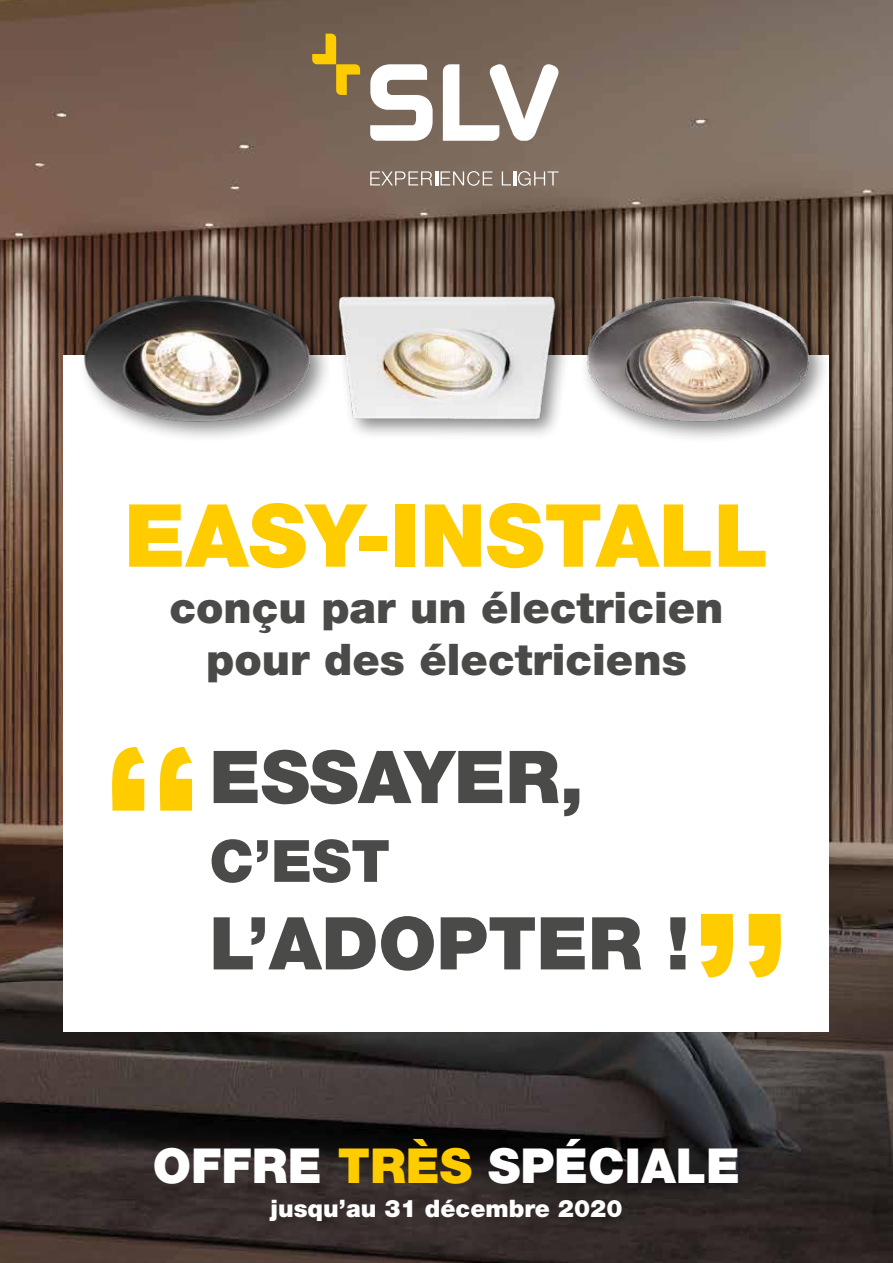
<style>
.page{position:relative;width:893px;height:1263px;background:#fff}
.page>*{position:absolute;margin:0;border:0;box-sizing:border-box;transform-origin:0 0}
.t1{font:900 87.15px "Helvetica Neue";color:#fc0}
.t2{font:900 72.9px "Helvetica Neue";color:#4a4a49}
.t3{font:900 58.35px "Helvetica Neue";color:#4a4a49}
.t4{font:900 48.3px "Helvetica Neue";color:#fff}
.t5{font:900 43.65px/52.3px "Helvetica Neue";color:#4a4a49;text-align:center}
.t6{font:900 24.15px "Helvetica Neue";color:#fff}
.s1{color:#fc0}
</style>
<div class="page">
<img style="left:0;top:0;width:893px;height:1263px">
<svg style="left:312px;top:34px;width:48px;height:61px;background:#9d8138"></svg>
<svg style="left:370px;top:64px;width:189px;height:77px"></svg>
<svg style="left:370px;top:171px;width:62px;height:14px"></svg>
<hr style="left:435px;top:171px;width:4px;height:14px;background:#fff">
<svg style="left:440px;top:171px;width:52px;height:15px"></svg>
<svg style="left:502px;top:171px;width:9px;height:14px"></svg>
<hr style="left:513px;top:171px;width:4px;height:14px;background:#fff">
<svg style="left:518px;top:171px;width:41px;height:15px"></svg>
<div style="left:64px;top:355px;width:765px;height:676px;background:#fff"></div>
<svg style="left:112px;top:747px;width:80px;height:64px"></svg>
<svg style="left:701px;top:914px;width:80px;height:63px"></svg>
<div style="left:580px;top:289px;width:250px;height:155px;background:#000;opacity:.48"></div>
<img style="left:584px;top:293px;width:228px;height:131px">
<div style="left:78px;top:288px;width:255px;height:156px;background:#000;opacity:.48"></div>
<img style="left:81px;top:292px;width:232px;height:132px">
<div style="left:332px;top:290px;width:244px;height:150px;background:#000;opacity:.48"></div>
<img style="left:335px;top:287px;width:223px;height:142px">
<h1 class="t1" style="left:124px;top:484px;width:646px">EASY-INSTALL</h1>
<p class="t5" style="left:169px;top:581px;width:555px">conçu par un électricien pour des électriciens</p>
<h2 class="t2" style="left:209px;top:733px;width:376px">ESSAYER,</h2>
<h3 class="t3" style="left:209px;top:826px;width:182px">C’EST</h3>
<h2 class="t2" style="left:209px;top:900px;width:481px">L’ADOPTER !</h2>
<p class="t4" style="left:153px;top:1137px;width:589px">OFFRE <span class="s1">TRÈS</span> SPÉCIALE</p>
<p class="t6" style="left:270px;top:1193px;width:353px">jusqu’au 31 décembre 2020</p>
</div>
